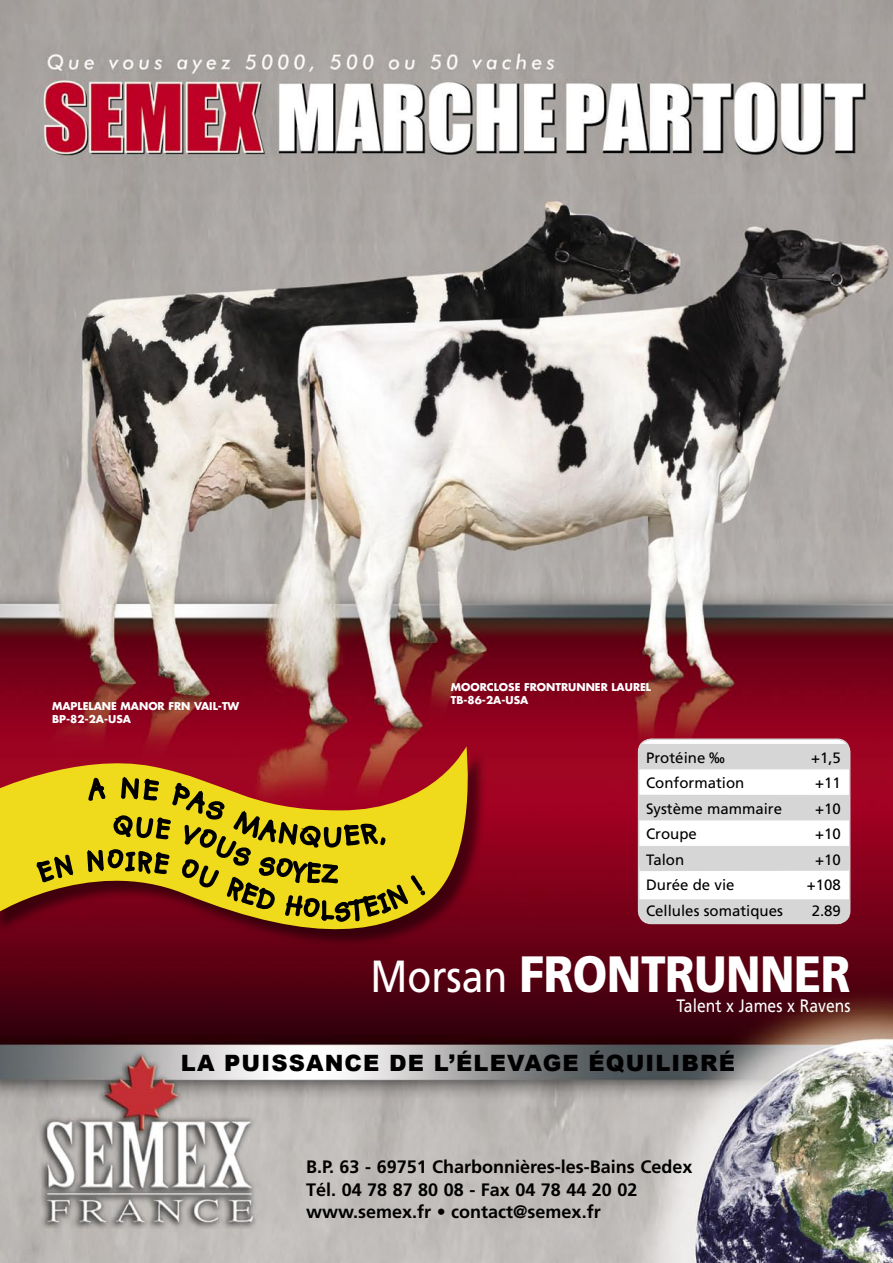
<style>
.page{position:relative;width:893px;height:1263px;background:#fff}
.page>*{position:absolute;margin:0;border:0;box-sizing:border-box;transform-origin:0 0}
.Normal_e{font:900 51px "Frutiger";letter-spacing:-.01em;color:#fff;scale:.87 1}
.t1{font:900 22.5px "Arial";letter-spacing:.05em;color:#000}
.Normal_e-2{font:700 18px "Frutiger";color:#000}
.Normal_e-3{font:18px "Frutiger";color:#fff;scale:.87 1}
.t2{font:15px "Frutiger";color:#000}
.t3{font:700 10.5px "Futura";color:#fff}
.s1{font-weight:400;font-size:45px}
</style>
<div class="page">
<img style="left:0;top:0;width:893px;height:1263px">
<svg style="left:637px;top:738px;width:214px;height:186px"></svg>
<svg style="left:0;top:746px;width:479px;height:202px"></svg>
<svg style="left:35px;top:842px;width:40px;height:55px"></svg>
<svg style="left:85px;top:541px;width:343px;height:485px"></svg>
<p class="t3" style="left:52px;top:699px;width:189px">MAPLELANE MANOR FRN VAIL-TW</p>
<p class="t3" style="left:52px;top:711px;width:81px">BP-82-2A-USA</p>
<p class="t3" style="left:451px;top:680px;width:202px">MOORCLOSE FRONTRUNNER LAUREL</p>
<p class="t3" style="left:451px;top:692px;width:79px">TB-86-2A-USA</p>
<p class="t2" style="left:646px;top:749px;width:80px">Protéine ‰</p>
<p class="t2" style="left:811px;top:749px;width:31px">+1,5</p>
<p class="t2" style="left:646px;top:774px;width:100px">Conformation</p>
<p class="t2" style="left:815px;top:774px;width:27px">+11</p>
<p class="t2" style="left:646px;top:800px;width:137px">Système mammaire</p>
<p class="t2" style="left:815px;top:800px;width:27px">+10</p>
<p class="t2" style="left:646px;top:825px;width:52px">Croupe</p>
<p class="t2" style="left:815px;top:825px;width:27px">+10</p>
<p class="t2" style="left:646px;top:851px;width:40px">Talon</p>
<p class="t2" style="left:815px;top:851px;width:27px">+10</p>
<p class="t2" style="left:646px;top:876px;width:90px">Durée de vie</p>
<p class="t2" style="left:807px;top:876px;width:36px">+108</p>
<p class="t2" style="left:646px;top:902px;width:138px">Cellules somatiques</p>
<p class="t2" style="left:812px;top:902px;width:31px">2.89</p>
<p class="Normal_e" style="left:370px;top:943px;width:553px"><span class="s1">Morsan</span> FRONTRUNNER</p>
<p class="Normal_e-3" style="left:676px;top:995px;width:202px">Talent x James x Ravens</p>
<p class="t1" style="left:181px;top:1051px;width:556px">LA PUISSANCE DE L’ÉLEVAGE ÉQUILIBRÉ</p>
<p class="Normal_e-2" style="left:306px;top:1156px;width:388px">B.P. 63 - 69751 Charbonnières-les-Bains Cedex</p>
<p class="Normal_e-2" style="left:306px;top:1179px;width:333px">Tél. 04 78 87 80 08 - Fax 04 78 44 20 02</p>
<p class="Normal_e-2" style="left:306px;top:1201px;width:296px">www.semex.fr • contact@semex.fr</p>
</div>
